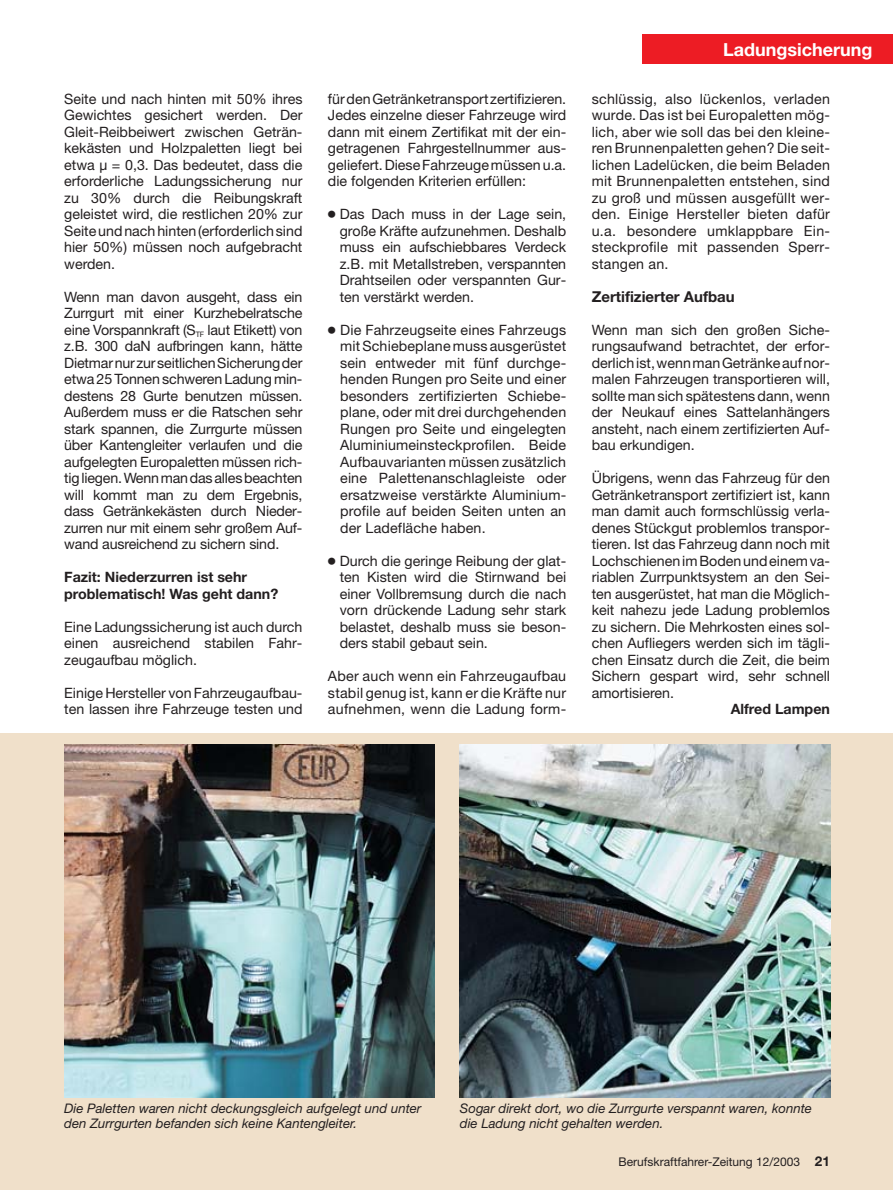
<style>
.page{position:relative;width:893px;height:1190px;background:#fff}
.page>*{position:absolute;margin:0;border:0;box-sizing:border-box;transform-origin:0 0}
.t1{font:700 18px "Helvetica Neue";color:#fff}
.t2{font:700 15px "Helvetica Neue";color:#231f20}
.t3{font:14.25px/16.5px "Helvetica Neue";color:#231f20;text-align:justify}
.t4{font:700 14.25px/16.5px "Helvetica Neue";color:#231f20}
.t5{font:italic 13.2px/14.4px "Helvetica Neue";color:#231f20}
.t6{font:12px "Helvetica Neue";color:#231f20}
.s1{font-family:"Universal Newswith Comm Pi"}
.s2{font-weight:700;font-size:13.5px}
</style>
<div class="page">
<div style="left:0;top:733px;width:892px;height:457px;background:#f0e0ca"></div>
<div style="left:642px;top:34px;width:250px;height:30px;background:#ed1c24"></div>
<img style="left:64px;top:744px;width:370px;height:353px">
<img style="left:460px;top:744px;width:370px;height:353px">
<p class="t3" style="left:64px;top:92px;width:240px">Seite und nach hinten mit 50% ihres Gewichtes gesichert werden. Der Gleit-Reibbeiwert zwischen Geträn&shy;kekästen und Holzpaletten liegt bei etwa µ = 0,3. Das bedeutet, dass die erforderliche Ladungssicherung nur zu 30% durch die Reibungskraft geleistet wird, die restlichen 20% zur Seite und nach hinten (erforderlich sind hier 50%) müssen noch aufgebracht werden.</p>
<p class="t3" style="left:64px;top:290px;width:240px">Wenn man davon ausgeht, dass ein Zurrgurt mit einer Kurzhebelratsche eine Vorspannkraft (S<sub>TF</sub> laut Etikett) von z.B. 300 daN aufbringen kann, hätte Dietmar nur zur seitlichen Sicherung der etwa 25 Tonnen schweren Ladung min&shy;destens 28 Gurte benutzen müssen.<br>Außerdem muss er die Ratschen sehr stark spannen, die Zurrgurte müssen über Kantengleiter verlaufen und die aufgelegten Europaletten müssen rich&shy;tig liegen. Wenn man das alles beachten will kommt man zu dem Ergebnis, dass Getränkekästen durch Nieder&shy;zurren nur mit einem sehr großem Auf&shy;wand ausreichend zu sichern sind.</p>
<p class="t4" style="left:64px;top:570px;width:215px">Fazit: Niederzurren ist sehr problematisch! Was geht dann?</p>
<p class="t3" style="left:64px;top:620px;width:240px">Eine Ladungssicherung ist auch durch einen ausreichend stabilen Fahr&shy;zeugaufbau möglich.</p>
<p class="t3" style="left:64px;top:686px;width:240px">Einige Hersteller von Fahrzeugaufbau&shy;ten lassen ihre Fahrzeuge testen und</p>
<p class="t3" style="left:328px;top:92px;width:240px">für den Getränketransport zertifizieren.<br>Jedes einzelne dieser Fahrzeuge wird dann mit einem Zertifikat mit der ein&shy;getragenen Fahrgestellnummer aus&shy;geliefert. Diese Fahrzeuge müssen u.a. die folgenden Kriterien erfüllen:</p>
<p class="t3" style="left:340px;top:207px;width:228px;text-indent:-12px"><span class="s1">●</span> Das Dach muss in der Lage sein, große Kräfte aufzunehmen. Deshalb muss ein aufschiebbares Verdeck z.B. mit Metallstreben, verspannten Drahtseilen oder verspannten Gur&shy;ten verstärkt werden.</p>
<p class="t3" style="left:340px;top:323px;width:227px;text-indent:-12px"><span class="s1">●</span> Die Fahrzeugseite eines Fahrzeugs mit Schiebeplane muss ausgerüstet sein entweder mit fünf durchge&shy;henden Rungen pro Seite und einer besonders zertifizierten Schiebe&shy;plane, oder mit drei durchgehenden Rungen pro Seite und eingelegten Aluminiumeinsteckprofilen. Beide Aufbauvarianten müssen zusätzlich eine Palettenanschlagleiste oder ersatzweise verstärkte Aluminium&shy;profile auf beiden Seiten unten an der Ladefläche haben.</p>
<p class="t3" style="left:340px;top:554px;width:228px;text-indent:-12px"><span class="s1">●</span> Durch die geringe Reibung der glat&shy;ten Kisten wird die Stirnwand bei einer Vollbremsung durch die nach vorn drückende Ladung sehr stark belastet, deshalb muss sie beson&shy;ders stabil gebaut sein.</p>
<p class="t3" style="left:328px;top:669px;width:240px">Aber auch wenn ein Fahrzeugaufbau stabil genug ist, kann er die Kräfte nur aufnehmen, wenn die Ladung form-</p>
<p class="t1" style="left:723px;top:43px;width:151px">Ladungsicherung</p>
<p class="t3" style="left:591px;top:92px;width:240px">schlüssig, also lückenlos, verladen wurde. Das ist bei Europaletten mög&shy;lich, aber wie soll das bei den kleine&shy;ren Brunnenpaletten gehen? Die seit&shy;lichen Ladelücken, die beim Beladen mit Brunnenpaletten entstehen, sind zu groß und müssen ausgefüllt wer&shy;den. Einige Hersteller bieten dafür u.a. besondere umklappbare Ein&shy;steckprofile mit passenden Sperr&shy;stangen an.</p>
<p class="t2" style="left:591px;top:291px;width:144px">Zertifizierter Aufbau</p>
<p class="t3" style="left:591px;top:323px;width:240px">Wenn man sich den großen Siche&shy;rungsaufwand betrachtet, der erfor&shy;derlich ist, wenn man Getränke auf nor&shy;malen Fahrzeugen transportieren will, sollte man sich spätestens dann, wenn der Neukauf eines Sattelanhängers ansteht, nach einem zertifizierten Auf&shy;bau erkundigen.</p>
<p class="t3" style="left:591px;top:471px;width:240px">Übrigens, wenn das Fahrzeug für den Getränketransport zertifiziert ist, kann man damit auch formschlüssig verla&shy;denes Stückgut problemlos transpor&shy;tieren. Ist das Fahrzeug dann noch mit Lochschienen im Boden und einem va&shy;riablen Zurrpunktsystem an den Sei&shy;ten ausgerüstet, hat man die Möglich&shy;keit nahezu jede Ladung problemlos zu sichern. Die Mehrkosten eines sol&shy;chen Aufliegers werden sich im tägli&shy;chen Einsatz durch die Zeit, die beim Sichern gespart wird, sehr schnell amortisieren.</p>
<p class="t4" style="left:730px;top:702px;width:101px">Alfred Lampen</p>
<p class="t5" style="left:64px;top:1102px;width:358px">Die Paletten waren nicht deckungsgleich aufgelegt und unter den Zurrgurten befanden sich keine Kantengleiter.</p>
<p class="t5" style="left:460px;top:1102px;width:353px">Sogar direkt dort, wo die Zurrgurte verspannt waren, konnte die Ladung nicht gehalten werden.</p>
<p class="t6" style="left:618px;top:1157px;width:213px">Berufskraftfahrer-Zeitung 12/2003 <span class="s2">21</span></p>
</div>
